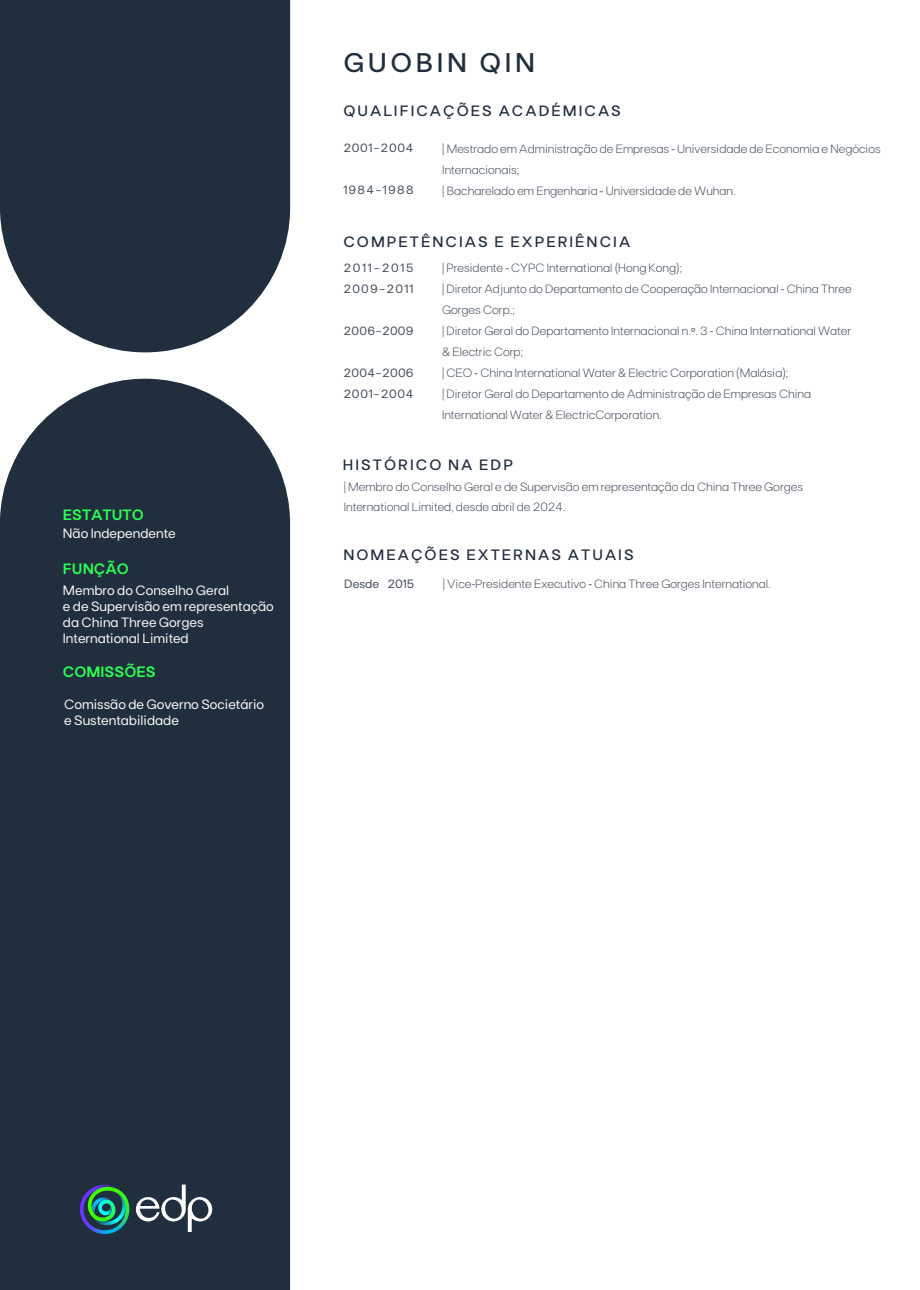
<style>
.page{position:relative;width:920px;height:1290px;background:#fff}
.page>*{position:absolute;margin:0;border:0;box-sizing:border-box;transform-origin:0 0}
.t1{font:500 27px "FT Base";letter-spacing:.135em;color:#212e3e}
.t2{font:500 15px "FT Base";letter-spacing:.135em;color:#212e3e}
.t3{font:600 15px "FT Base";letter-spacing:-.005em;color:#28ff52}
.t4{font:13.5px/16.2px "FT Base";color:#faf7f6}
.t5{font:300 12px/21px "FT Base";color:#424d5b}
.t6{font:12px/21px "FT Base";letter-spacing:.115em;color:#424d5b}
.t7{font:12px/21px "FT Base";letter-spacing:.04em;color:#424d5b}
.t8{font:12px "FT Base";letter-spacing:.02em;color:#424d5b}
.t9{font:12px "FT Base";color:#424d5b}
.t10{font:12px "FT Base";letter-spacing:.06em;color:#424d5b}
.t11{font:12px "FT Base";letter-spacing:.105em;color:#424d5b}
.s1{font-family:"Myriad Pro";font-weight:400}
</style>
<div class="page">
<svg style="left:0;top:0;width:290px;height:352px;fill:#212e3e"></svg>
<div style="left:0;top:379px;width:290px;height:911px;background:#212e3e"></div>
<svg style="left:136px;top:1184px;width:76px;height:48px"></svg>
<svg style="left:80px;top:1184px;width:42px;height:37px"></svg>
<p class="t3" style="left:63px;top:506px;width:82px">ESTATUTO</p>
<p class="t4" style="left:63px;top:525px;width:114px">Não Independente</p>
<p class="t3" style="left:63px;top:560px;width:68px">FUNÇÃO</p>
<p class="t4" style="left:63px;top:582px;width:212px">Membro do Conselho Geral<br>e de Supervisão em representação da China Three Gorges<br>International Limited</p>
<p class="t3" style="left:63px;top:663px;width:94px">COMISSÕES</p>
<p class="t4" style="left:64px;top:696px;width:201px">Comissão de Governo Societário e Sustentabilidade</p>
<h1 class="t1" style="left:343px;top:47px;width:193px">GUOBIN QIN</h1>
<p class="t2" style="left:343px;top:102px;width:279px">QUALIFICAÇÕES ACADÉMICAS</p>
<p class="t10" style="left:343px;top:141px;width:72px">2001-2004</p>
<p class="t11" style="left:343px;top:183px;width:72px">1984-1988</p>
<p class="t5" style="left:442px;top:138px;width:440px">| Mestrado em Administração de Empresas <span class="s1">‐</span> Universidade de Economia e Negócios<br>Internacionais;<br>| Bacharelado em Engenharia <span class="s1">‐</span> Universidade de Wuhan.</p>
<p class="t2" style="left:343px;top:234px;width:288px">COMPETÊNCIAS E EXPERIÊNCIA</p>
<p class="t6" style="left:343px;top:257px;width:72px">2011-2015<br>2009-2011</p>
<p class="t8" style="left:343px;top:324px;width:72px">2006-2009</p>
<p class="t7" style="left:343px;top:362px;width:72px">2004-2006<br>2001-2004</p>
<p class="t5" style="left:442px;top:257px;width:411px">| Presidente <span class="s1">‐</span> CYPC International (Hong Kong);<br>| Diretor Adjunto do Departamento de Cooperação Internacional <span class="s1">‐</span> China Three Gorges Corp.;<br>| Diretor Geral do Departamento Internacional n.<span class="s1">º</span>. 3 <span class="s1">‐</span> China International Water &amp; Electric Corp;<br>| CEO <span class="s1">‐</span> China International Water &amp; Electric Corporation (Malásia);<br>| Diretor Geral do Departamento de Administração de Empresas China International Water &amp; ElectricCorporation.</p>
<p class="t2" style="left:343px;top:456px;width:172px">HISTÓRICO NA EDP</p>
<p class="t5" style="left:344px;top:477px;width:461px;line-height:19.5px">| Membro do Conselho Geral e de Supervisão em representação da China Three Gorges<br>International Limited, desde abril de 2024.</p>
<p class="t2" style="left:343px;top:546px;width:292px">NOMEAÇÕES EXTERNAS ATUAIS</p>
<p class="t9" style="left:344px;top:577px;width:72px">Desde 2015</p>
<p class="t5" style="left:443px;top:573px;width:330px">| Vice<span class="s1">‐</span>Presidente Executivo <span class="s1">‐</span> China Three Gorges International.</p>
</div>
